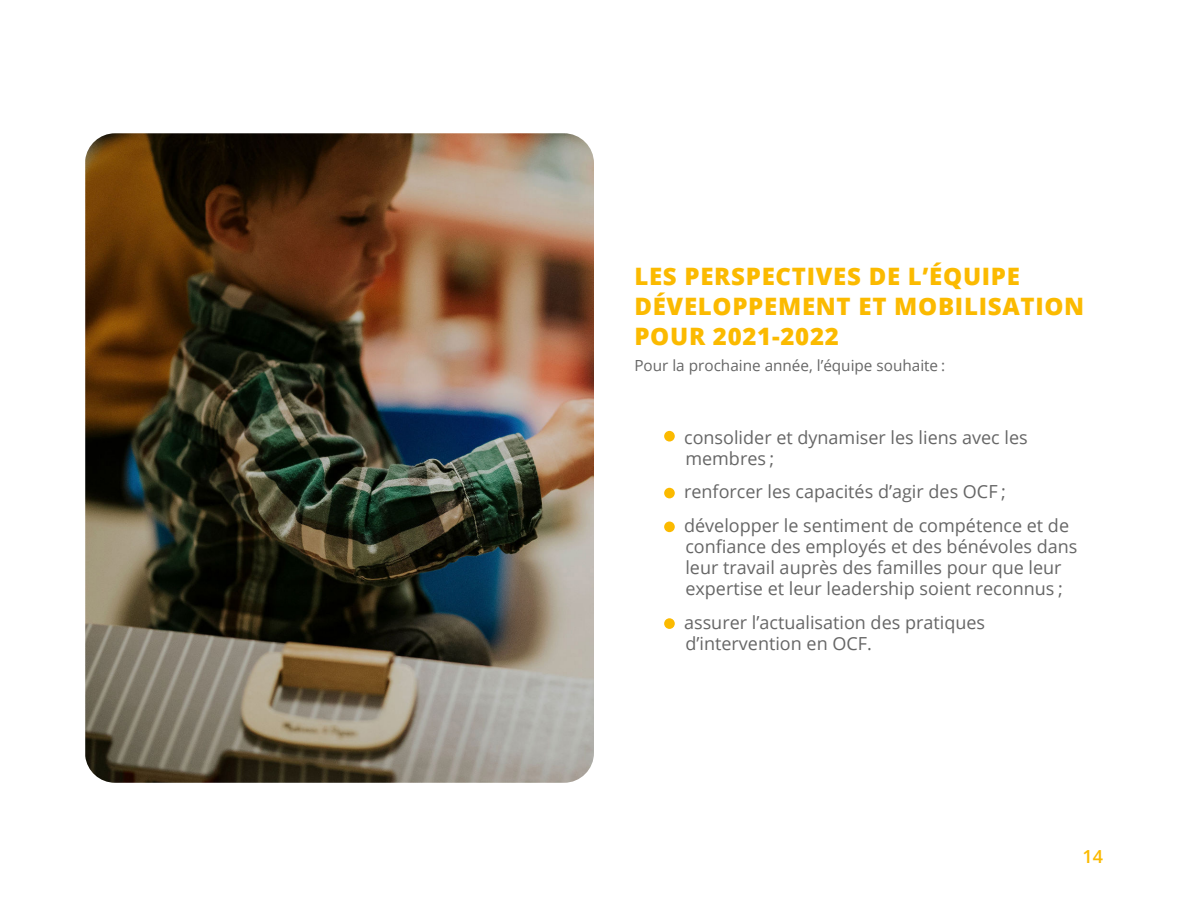
<style>
.page{position:relative;width:1188px;height:918px;background:#fff}
.page>*{position:absolute;margin:0;border:0;box-sizing:border-box;transform-origin:0 0}
.t1{font:800 24px/30px "Open Sans";letter-spacing:.03em;color:#fbba00}
.t2{font:18px/21px "Open Sans";color:#666}
.t3{font:600 18px "Open Sans";color:#fbba00}
.t4{font:15.3px "Open Sans";color:#666}
</style>
<div class="page">
<div style="left:664px;top:431px;width:11px;height:11px;background:#fbba00;border-radius:50%"></div>
<div style="left:664px;top:488px;width:11px;height:10px;background:#fbba00;border-radius:50%"></div>
<div style="left:664px;top:522px;width:11px;height:10px;background:#fbba00;border-radius:50%"></div>
<div style="left:664px;top:618px;width:11px;height:11px;background:#fbba00;border-radius:50%"></div>
<img style="left:85px;top:133px;width:509px;height:650px">
<p class="t1" style="left:634px;top:260px;width:451px">LES PERSPECTIVES DE L’ÉQUIPE<br>DÉVELOPPEMENT ET MOBILISATION<br>POUR 2021-2022</p>
<p class="t4" style="left:634px;top:355px;width:312px">Pour la prochaine année, l’équipe souhaite :</p>
<p class="t2" style="left:684px;top:426px;width:345px">consolider et dynamiser les liens avec les membres ;</p>
<p class="t2" style="left:684px;top:481px;width:323px">renforcer les capacités d’agir des OCF ;</p>
<p class="t2" style="left:684px;top:515px;width:395px">développer le sentiment de compétence et de confiance des employés et des bénévoles dans leur travail auprès des familles pour que leur expertise et leur leadership soient reconnus ;</p>
<p class="t2" style="left:684px;top:611px;width:302px">assurer l’actualisation des pratiques d’intervention en OCF.</p>
<p class="t3" style="left:1083px;top:844px;width:22px">14</p>
</div>
